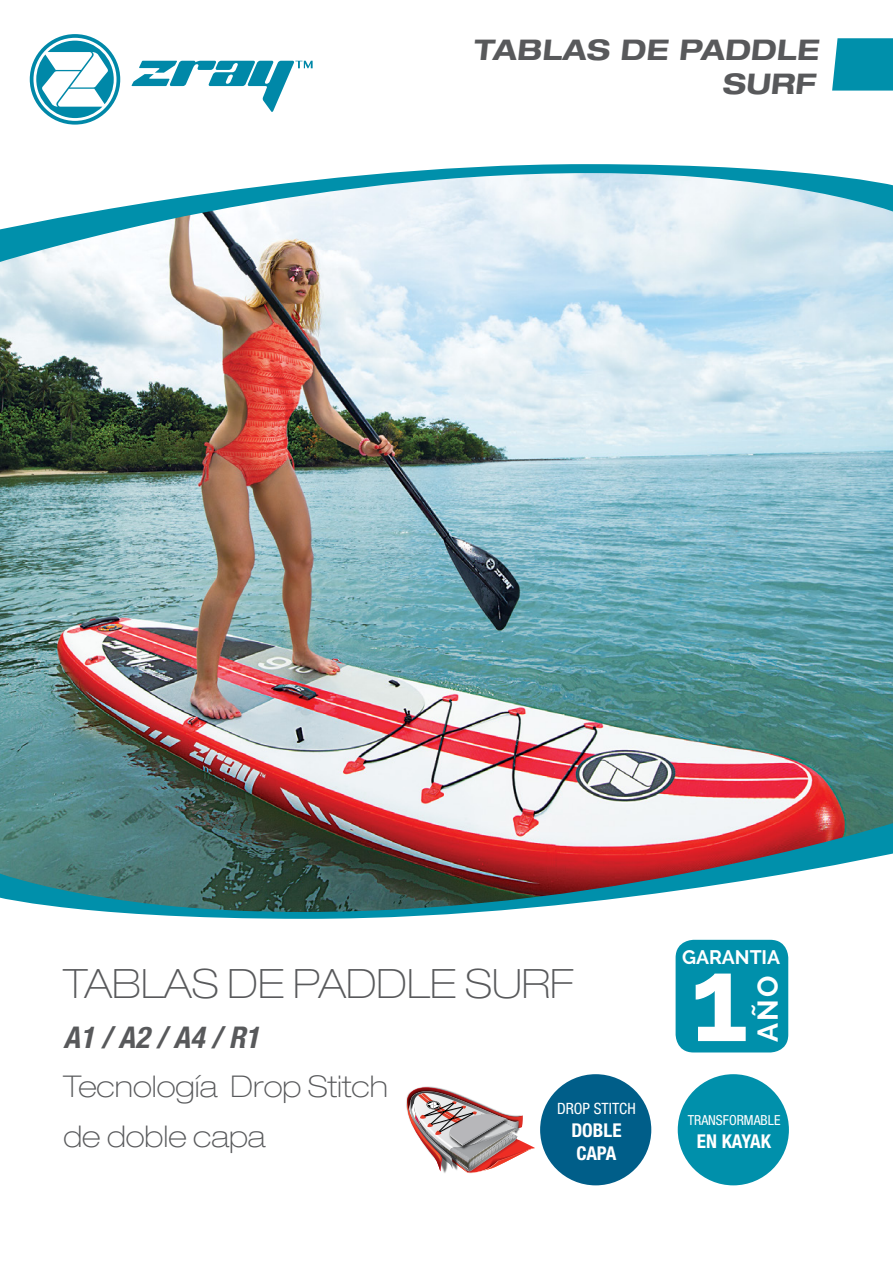
<style>
.page{position:relative;width:893px;height:1263px;background:#fff}
.page>*{position:absolute;margin:0;border:0;box-sizing:border-box;transform-origin:0 0}
.t1{font:700 118.2px "Raleway";color:#fff}
.t2{font:100 expanded 40.5px "Helvetica Neue";color:#58595b}
.t3{font:100 expanded 30px/49.5px "Helvetica Neue";color:#58595b}
.t4{font:italic 700 condensed 30px "Helvetica Neue";color:#58595b}
.t5{font:700 expanded 28.5px/34.2px "Helvetica Neue";color:#58595b;text-align:right}
.t6{font:700 28.5px "Raleway";color:#fff}
.t7{font:700 19.5px "Raleway";color:#fff}
.t8{font:700 condensed 19.05px/22.8px "Helvetica Neue";color:#fff}
.t9{font:condensed 15.6px "Helvetica Neue";color:#fff}
.t10{font:condensed 13.8px "Helvetica Neue";color:#fff}
</style>
<div class="page">
<img style="left:0;top:269px;width:893px;height:547px">
<img style="left:0;top:816px;width:893px;height:33px">
<svg style="left:0;top:849px;width:893px;height:24px;background:#6f595b"></svg>
<svg style="left:0;top:873px;width:790px;height:313px"></svg>
<svg style="left:0;top:234px;width:893px;height:35px"></svg>
<svg style="left:0;top:60px;width:893px;height:174px"></svg>
<div style="left:678px;top:1074px;width:111px;height:111px;background:#0090ab;border-radius:50%"></div>
<div style="left:540px;top:1074px;width:111px;height:111px;background:#005e89;border-radius:50%"></div>
<svg style="left:832px;top:38px;width:61px;height:53px;background:#0f96af"></svg>
<svg style="left:30px;top:34px;width:90px;height:91px"></svg>
<svg style="left:131px;top:61px;width:182px;height:51px"></svg>
<div style="left:676px;top:940px;width:112px;height:112px;background:#0090ab;border-radius:18px"></div>
<img style="left:403px;top:1083px;width:121px;height:47px">
<img style="left:405px;top:1086px;width:118px;height:14px">
<img style="left:404px;top:1100px;width:47px;height:76px">
<img style="left:407px;top:1087px;width:128px;height:87px">
<p class="t5" style="left:473px;top:32px;width:351px">TABLAS DE PADDLE<br>SURF</p>
<h2 class="t2" style="left:63px;top:960px;width:512px">TablaS de paddle surf</h2>
<p class="t4" style="left:63px;top:1019px;width:198px">A1 / A2 / A4 / R1</p>
<p class="t3" style="left:63px;top:1061px;width:326px">Tecnología Drop Stitch de doble capa</p>
<p class="t9" style="left:557px;top:1100px;width:80px">DROP STITCH</p>
<p class="t8" style="left:571px;top:1119px;width:52px">DOBLE<br>CAPA</p>
<p class="t7" style="left:682px;top:946px;width:100px">GARANTIA</p>
<h1 class="t1" style="left:690px;top:932px;width:59px">1</h1>
<p class="t6" style="left:752px;top:1042px;width:67px;rotate:-90deg">AÑO</p>
<p class="t10" style="left:688px;top:1112px;width:94px">TRANSFORMABLE</p>
<p class="t8" style="left:697px;top:1129px;width:76px">EN KAYAK</p>
</div>
